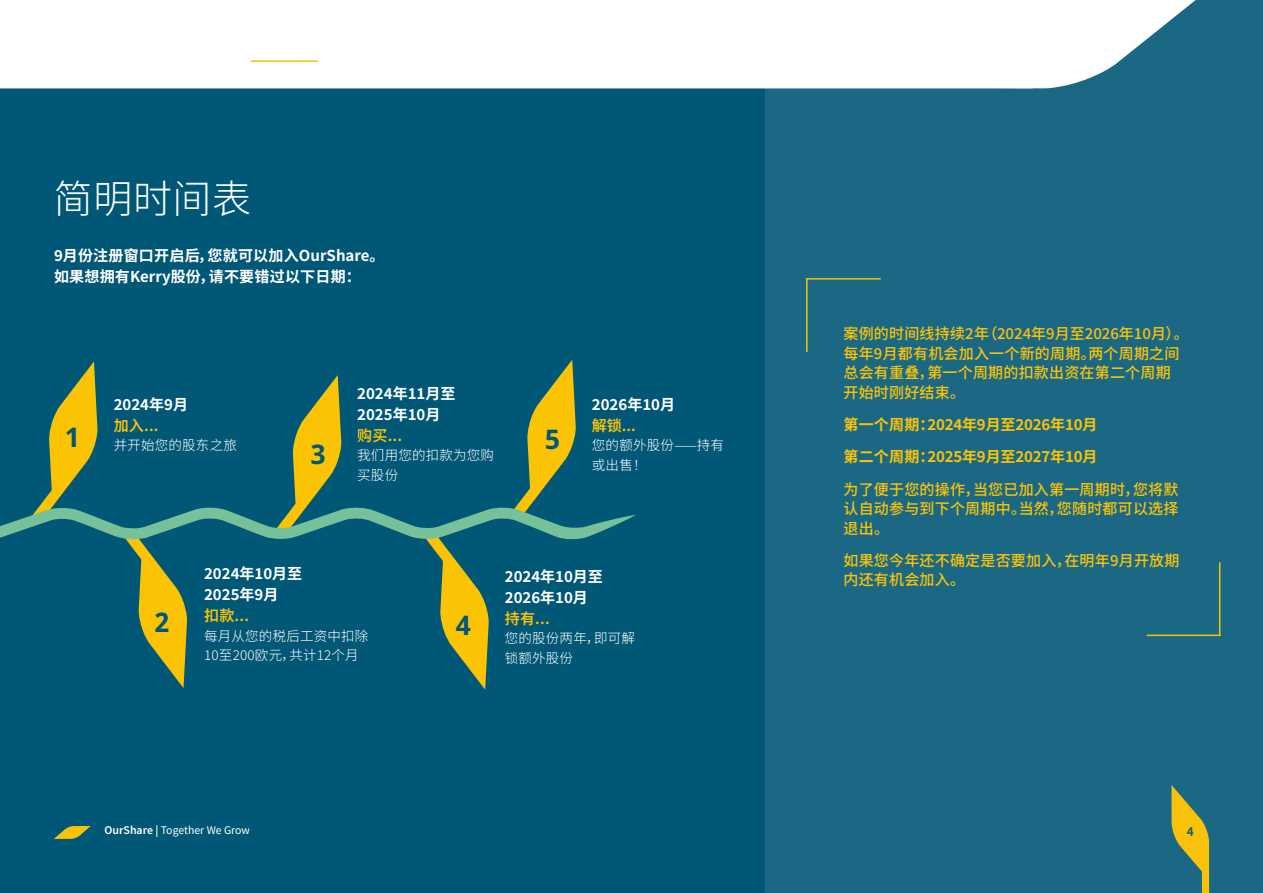
<style>
.page{position:relative;width:1263px;height:893px;background:#fff}
.page>*{position:absolute;margin:0;border:0;box-sizing:border-box;transform-origin:0 0}
.t1{font:300 39px "Noto Sans SC";letter-spacing:.015em;color:#fff}
.t2{font:700 27px "Noto Sans";color:#005776}
.t3{font:500 15px/19.5px "Noto Sans SC";letter-spacing:.015em;color:#f9c20a}
.t4{font:700 15px/21px "Noto Sans SC";color:#fff}
.t5{font:700 15px/32.2px "Noto Sans SC";letter-spacing:-.01em;color:#f9c20a}
.t6{font:600 15px "Noto Sans SC";letter-spacing:.015em;color:#f9c20a}
.t7{font:300 13.5px/19.5px "Noto Sans SC";letter-spacing:.015em;color:#fff}
.t8{font:600 12px "Noto Sans SC";color:#005776}
.t9{font:10.5px "Noto Sans SC";color:#fff}
.s1{font-weight:600}
</style>
<div class="page">
<div style="left:765px;top:0;width:498px;height:893px;background:#1a6884"></div>
<div style="left:0;top:0;width:765px;height:893px;background:#005776"></div>
<svg style="left:0;top:360px;width:636px;height:329px"></svg>
<svg style="left:1077px;top:0;width:119px;height:83px"></svg>
<div style="left:0;top:0;width:1077px;height:88px;background:#fff"></div>
<svg style="left:54px;top:826px;width:37px;height:13px"></svg>
<svg style="left:1171px;top:785px;width:38px;height:108px"></svg>
<hr style="left:251px;top:60px;width:67px;height:2px;background:#f9c20a">
<hr style="left:806px;top:278px;width:2px;height:74px;background:#f9c20a">
<hr style="left:806px;top:278px;width:75px;height:2px;background:#f9c20a">
<hr style="left:1219px;top:562px;width:1px;height:74px;background:#f9c20a">
<hr style="left:1147px;top:635px;width:73px;height:1px;background:#f9c20a">
<h1 class="t1" style="left:54px;top:177px;width:199px">简明时间表</h1>
<p class="t4" style="left:54px;top:245px;width:332px">9月份注册窗口开启后，您就可以加入OurShare。如果想拥有Kerry股份，请不要错过以下日期：</p>
<p class="t4" style="left:114px;top:394px;width:76px">2024年9月</p>
<p class="t6" style="left:114px;top:417px;width:46px">加入...</p>
<h2 class="t2" style="left:65px;top:418px;width:16px">1</h2>
<p class="t7" style="left:114px;top:436px;width:125px">并开始您的股东之旅</p>
<h2 class="t2" style="left:311px;top:435px;width:16px">3</h2>
<p class="t4" style="left:357px;top:383px;width:100px">2024年11月至<br>2025年10月</p>
<p class="t6" style="left:357px;top:427px;width:46px">购买...</p>
<p class="t7" style="left:357px;top:446px;width:138px">我们用您的扣款为您购买股份</p>
<h2 class="t2" style="left:545px;top:420px;width:16px">5</h2>
<p class="t4" style="left:592px;top:394px;width:85px">2026年10月</p>
<p class="t6" style="left:592px;top:417px;width:45px">解锁...</p>
<p class="t7" style="left:592px;top:436px;width:134px">您的额外股份——持有或出售！</p>
<h2 class="t2" style="left:155px;top:603px;width:16px">2</h2>
<p class="t4" style="left:204px;top:564px;width:100px">2024年10月至<br>2025年9月</p>
<p class="t6" style="left:204px;top:607px;width:46px">扣款...</p>
<p class="t7" style="left:204px;top:626px;width:166px">每月从您的税后工资中扣除<br>10至200欧元，共计12个月</p>
<h2 class="t2" style="left:456px;top:606px;width:16px">4</h2>
<p class="t4" style="left:505px;top:566px;width:100px">2024年10月至<br>2026年10月</p>
<p class="t6" style="left:505px;top:610px;width:46px">持有...</p>
<p class="t7" style="left:505px;top:629px;width:132px">您的股份两年，即可解锁额外股份</p>
<p class="t3" style="left:843px;top:324px;width:347px">案例的时间线持续2年（2024年9月至2026年10月）。每年9月都有机会加入一个新的周期。两个周期之间总会有重叠，第一个周期的扣款出资在第二个周期开始时刚好结束。</p>
<p class="t5" style="left:843px;top:409px;width:255px">第一个周期：2024年9月至2026年10月第二个周期：2025年9月至2027年10月</p>
<p class="t3" style="left:843px;top:480px;width:336px;text-align:justify">为了便于您的操作，当您已加入第一周期时，您将默认自动参与到下个周期中。当然，您随时都可以选择退出。</p>
<p class="t3" style="left:843px;top:551px;width:337px">如果您今年还不确定是否要加入，在明年9月开放期内还有机会加入。</p>
<p class="t9" style="left:105px;top:824px;width:147px"><span class="s1">OurShare |</span> Together We Grow</p>
<p class="t8" style="left:1187px;top:824px;width:8px">4</p>
</div>
